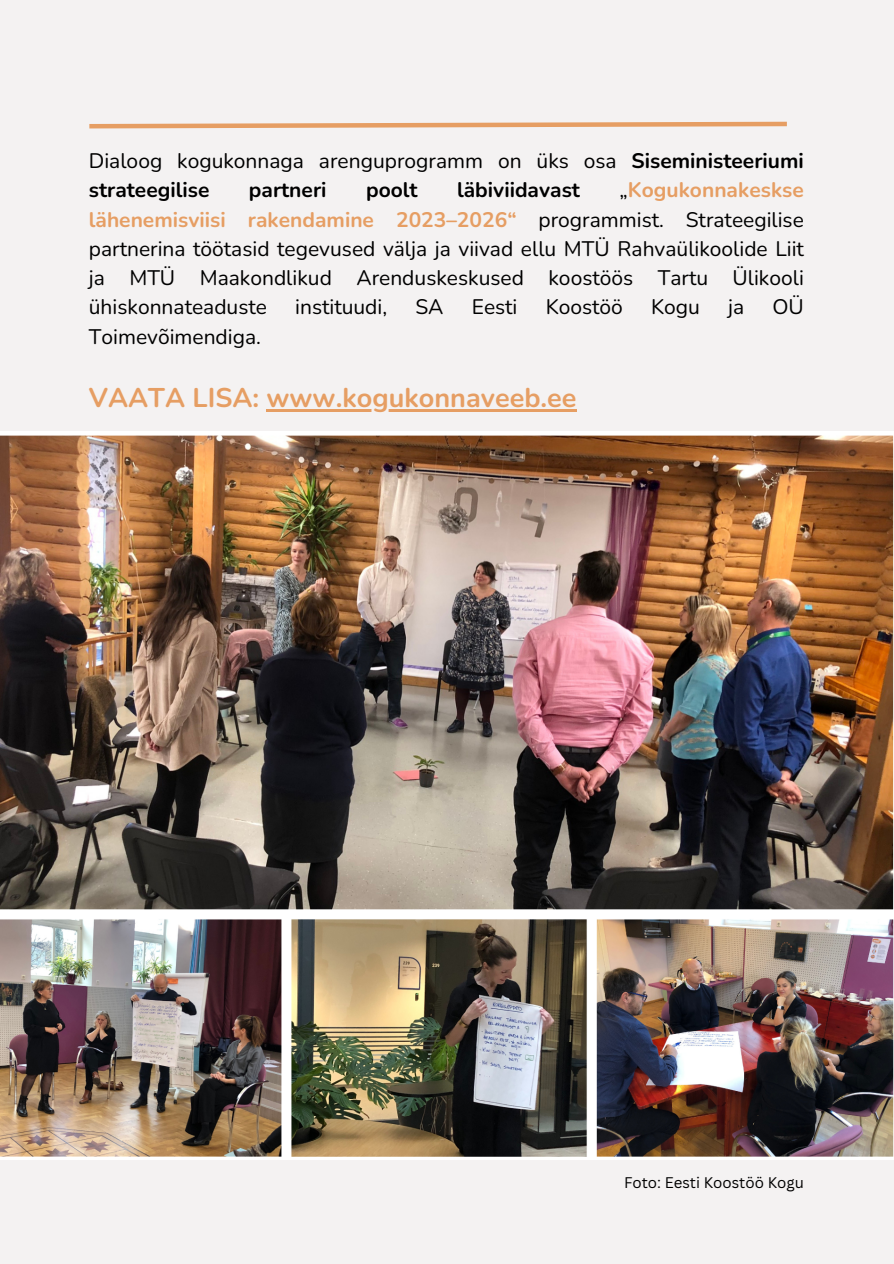
<style>
.page{position:relative;width:894px;height:1264px;background:#fff}
.page>*{position:absolute;margin:0;border:0;box-sizing:border-box;transform-origin:0 0}
.t1{font:700 27px "Nunito";color:#e69e63}
.t2{font:21px/29.2px "Nunito";color:#000}
.t3{font:700 21px "Nunito";color:#000}
.t4{font:15px "Canva Sans";color:#000}
.s1{font-weight:700}
.s2{font-weight:700;color:#e69e63}
</style>
<div class="page">
<div style="left:0;top:0;width:893px;height:1263px;background:#f4f2f2"></div>
<svg style="left:89px;top:121px;width:698px;height:8px"></svg>
<img style="left:0;top:431px;width:893px;height:728px">
<hr style="left:266px;top:409px;width:310px;height:2px;background:#e69e63">
<p class="t2" style="left:89px;top:147px;width:716px">Dialoog kogukonnaga arenguprogramm on üks osa <span class="s1">Siseministeeriumi strateegilise</span></p>
<p class="t3" style="left:249px;top:176px;width:79px">partneri</p>
<p class="t3" style="left:366px;top:176px;width:53px">poolt</p>
<p class="t3" style="left:457px;top:176px;width:124px">läbiviidavast</p>
<p class="t2" style="left:89px;top:176px;width:716px;text-align:justify;text-indent:530px">„<span class="s2">Kogukonnakeskse lähenemisviisi rakendamine 2023–2026“</span> programmist. Strateegilise partnerina töötasid tegevused välja ja viivad ellu MTÜ Rahvaülikoolide Liit ja MTÜ Maakondlikud Arenduskeskused koostöös Tartu Ülikooli ühiskonnateaduste</p>
<p class="t2" style="left:295px;top:293px;width:93px">instituudi,</p>
<p class="t2" style="left:415px;top:293px;width:30px">SA</p>
<p class="t2" style="left:471px;top:293px;width:47px">Eesti</p>
<p class="t2" style="left:545px;top:293px;width:79px">Koostöö</p>
<p class="t2" style="left:651px;top:293px;width:50px">Kogu</p>
<p class="t2" style="left:728px;top:293px;width:18px">ja</p>
<p class="t2" style="left:772px;top:293px;width:33px">OÜ</p>
<p class="t2" style="left:89px;top:322px;width:174px">Toimevõimendiga.</p>
<p class="t1" style="left:89px;top:379px;width:489px">VAATA LISA: www.kogukonnaveeb.ee</p>
<p class="t4" style="left:623px;top:1172px;width:181px">Foto: Eesti Koostöö Kogu</p>
</div>
